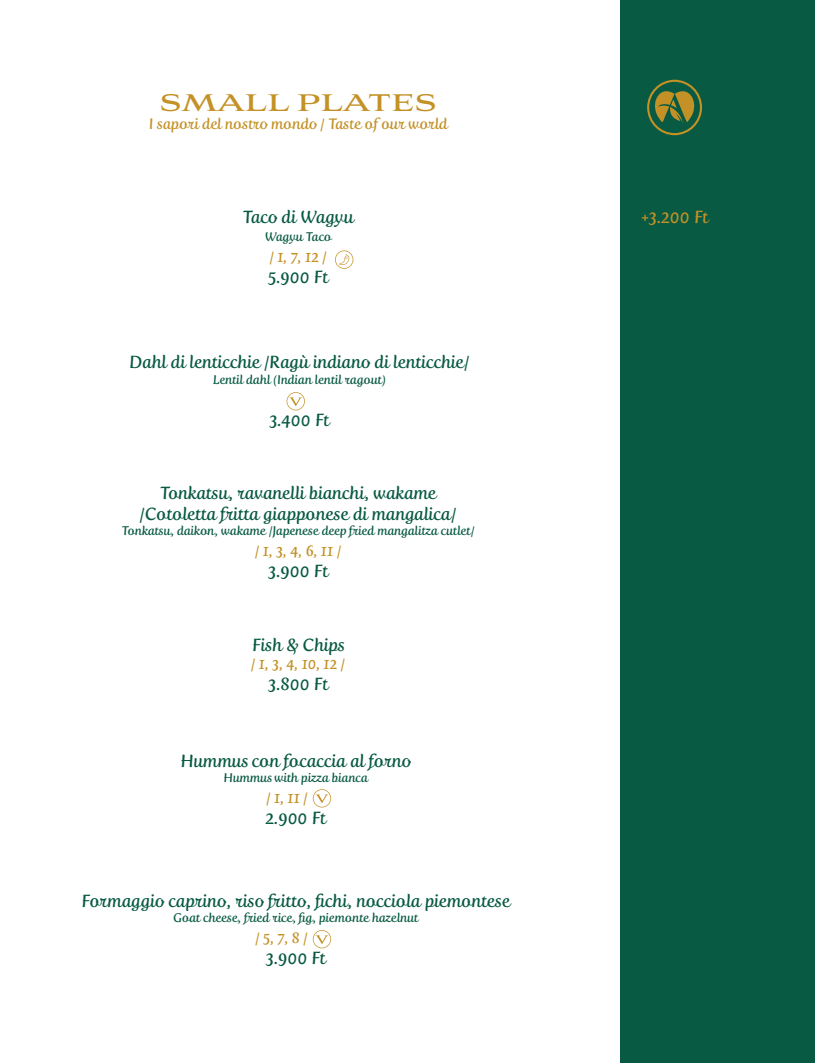
<style>
.page{position:relative;width:815px;height:1063px;background:#fff}
.page>*{position:absolute;margin:0;border:0;box-sizing:border-box;transform-origin:0 0}
.t1{font:700 30px "Aviano";color:#c39126}
.t2{font:17.5px "Fertigo Pro Script";color:#085a43}
.t3{font:17.5px "Fertigo Pro Script";color:#c39126}
.t4{font:15px "Fertigo Pro Script";color:#c39126}
.t5{font:12.5px "Fertigo Pro Script";color:#085a43}
</style>
<div class="page">
<div style="left:620px;top:0;width:195px;height:1063px;background:#085a43"></div>
<svg style="left:647px;top:80px;width:55px;height:55px"></svg>
<svg style="left:335px;top:250px;width:18px;height:19px"></svg>
<svg style="left:287px;top:392px;width:18px;height:18px"></svg>
<svg style="left:313px;top:789px;width:18px;height:18px"></svg>
<svg style="left:313px;top:930px;width:18px;height:18px"></svg>
<p class="t1" style="left:159px;top:88px;width:279px">SMALL PLATES</p>
<p class="t4" style="left:149px;top:115px;width:300px">I sapori del nostro mondo / Taste of our world</p>
<p class="t2" style="left:243px;top:207px;width:112px">Taco di Wagyu</p>
<p class="t5" style="left:265px;top:230px;width:68px">Wagyu Taco</p>
<p class="t4" style="left:270px;top:248px;width:58px">/ 1, 7, 12 /</p>
<p class="t2" style="left:268px;top:267px;width:61px">5.900 Ft</p>
<p class="t2" style="left:129px;top:351px;width:341px">Dahl di lenticchie /Ragù indiano di lenticchie/</p>
<p class="t5" style="left:213px;top:372px;width:174px">Lentil dahl (Indian lentil ragout)</p>
<p class="t2" style="left:269px;top:410px;width:61px">3.400 Ft</p>
<p class="t2" style="left:160px;top:483px;width:278px">Tonkatsu, ravanelli bianchi, wakame</p>
<p class="t2" style="left:140px;top:504px;width:318px">/Cotoletta fritta giapponese di mangalica/</p>
<p class="t5" style="left:122px;top:524px;width:354px">Tonkatsu, daikon, wakame /Japenese deep fried mangalitza cutlet/</p>
<p class="t4" style="left:255px;top:542px;width:87px">/ 1, 3, 4, 6, 11 /</p>
<p class="t2" style="left:268px;top:561px;width:61px">3.900 Ft</p>
<p class="t2" style="left:252px;top:635px;width:95px">Fish &amp; Chips</p>
<p class="t4" style="left:251px;top:655px;width:95px">/ 1, 3, 4, 10, 12 /</p>
<p class="t2" style="left:268px;top:674px;width:61px">3.800 Ft</p>
<p class="t2" style="left:180px;top:750px;width:233px">Hummus con focaccia al forno</p>
<p class="t5" style="left:224px;top:770px;width:146px">Hummus with pizza bianca</p>
<p class="t4" style="left:266px;top:789px;width:43px">/ 1, 11 /</p>
<p class="t2" style="left:266px;top:807px;width:62px">2.900 Ft</p>
<p class="t2" style="left:81px;top:891px;width:430px">Formaggio caprino, riso fritto, fichi, nocciola piemontese</p>
<p class="t5" style="left:173px;top:911px;width:246px">Goat cheese, fried rice, fig, piemonte hazelnut</p>
<p class="t4" style="left:256px;top:930px;width:54px">/ 5, 7, 8 /</p>
<p class="t2" style="left:266px;top:948px;width:61px">3.900 Ft</p>
<p class="t3" style="left:641px;top:207px;width:69px">+3.200 Ft</p>
</div>
